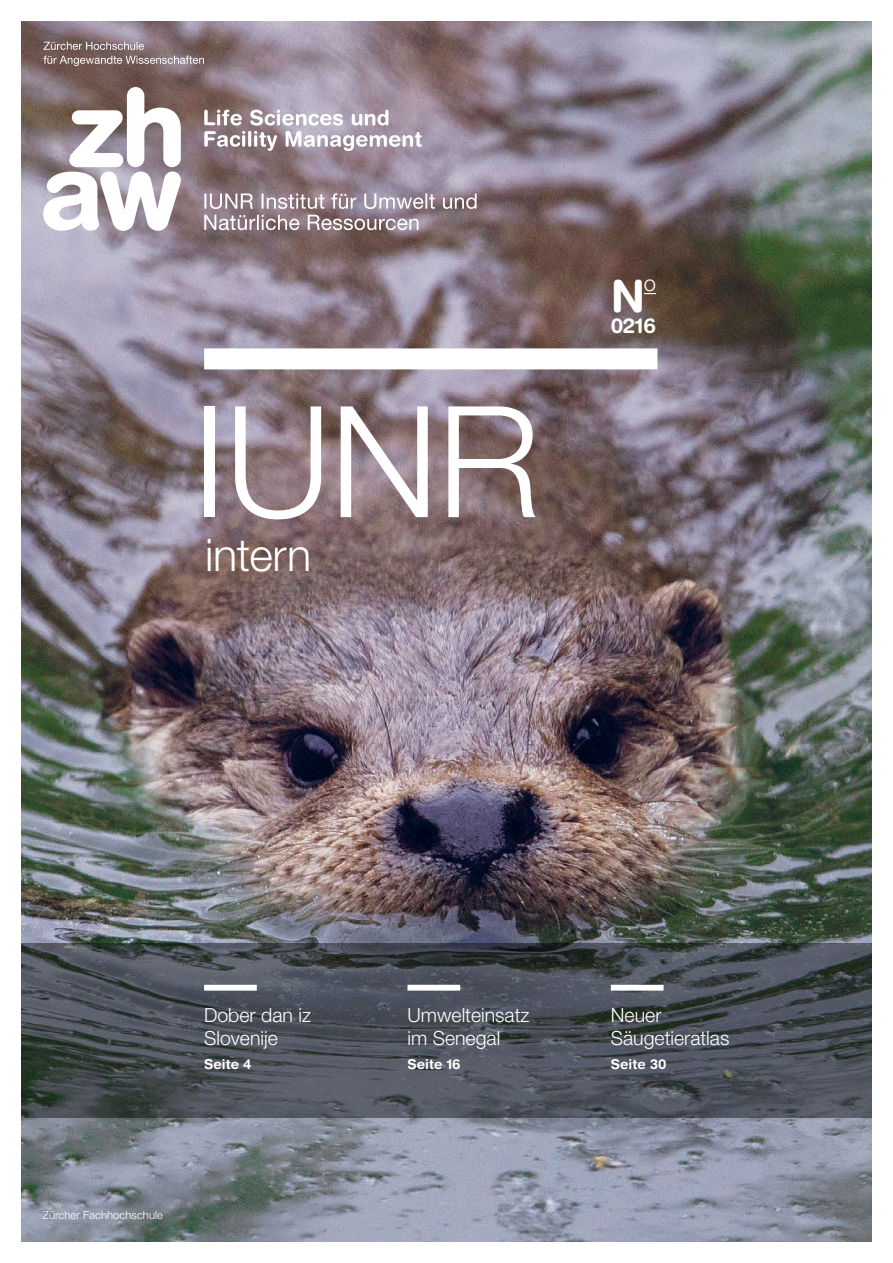
<style>
.page{position:relative;width:893px;height:1263px;background:#fff}
.page>*{position:absolute;margin:0;border:0;box-sizing:border-box;transform-origin:0 0}
.t1{font:300 154.95px "Helvetica Neue LT Pro";color:#fff}
.t2{font:300 45px "Helvetica Neue LT Pro";letter-spacing:-.01em;color:#fff}
.t3{font:700 44.25px "Helvetica Rounded LT Std";color:#fff}
.t4{font:300 21.9px "Helvetica Neue LT Pro";color:#fff}
.t5{font:700 20.7px "Helvetica Rounded LT Std";color:#fff}
.t6{font:300 19.5px/23.4px "Helvetica Neue LT Pro";color:#fff}
.t7{font:700 13.65px "Helvetica Rounded LT Std";color:#fff}
.t8{font:300 11.25px "Helvetica Neue LT Pro";letter-spacing:.005em;color:#fff}
</style>
<div class="page">
<img style="left:21px;top:21px;width:851px;height:1221px">
<svg style="left:43px;top:42px;width:434px;height:189px"></svg>
<svg style="left:644px;top:293px;width:12px;height:1px"></svg>
<div style="left:204px;top:348px;width:453px;height:21px;background:#fff"></div>
<svg style="left:21px;top:944px;width:851px;height:174px"></svg>
<svg style="left:204px;top:982px;width:166px;height:111px"></svg>
<div style="left:204px;top:985px;width:53px;height:5px;background:#fff"></div>
<svg style="left:407px;top:982px;width:166px;height:111px"></svg>
<div style="left:407px;top:985px;width:53px;height:5px;background:#fff"></div>
<svg style="left:611px;top:982px;width:166px;height:111px"></svg>
<div style="left:611px;top:985px;width:53px;height:5px;background:#fff"></div>
<h1 class="t1" style="left:192px;top:367px;width:350px">IUNR</h1>
<h2 class="t2" style="left:205px;top:528px;width:108px">intern</h2>
<h3 class="t3" style="left:611px;top:269px;width:36px">N</h3>
<p class="t4" style="left:644px;top:270px;width:14px">o</p>
<p class="t5" style="left:611px;top:313px;width:47px">0216</p>
<p class="t6" style="left:204px;top:1003px;width:108px">Dober dan iz<br>Slovenije</p>
<p class="t7" style="left:204px;top:1056px;width:49px">Seite 4</p>
<p class="t8" style="left:43px;top:1208px;width:122px">Zürcher Fachhochschule</p>
<p class="t6" style="left:407px;top:1003px;width:124px">Umwelteinsatz im Senegal</p>
<p class="t7" style="left:407px;top:1056px;width:55px">Seite 16</p>
<p class="t6" style="left:611px;top:1003px;width:120px">Neuer<br>Säugetieratlas</p>
<p class="t7" style="left:611px;top:1056px;width:57px">Seite 30</p>
</div>
